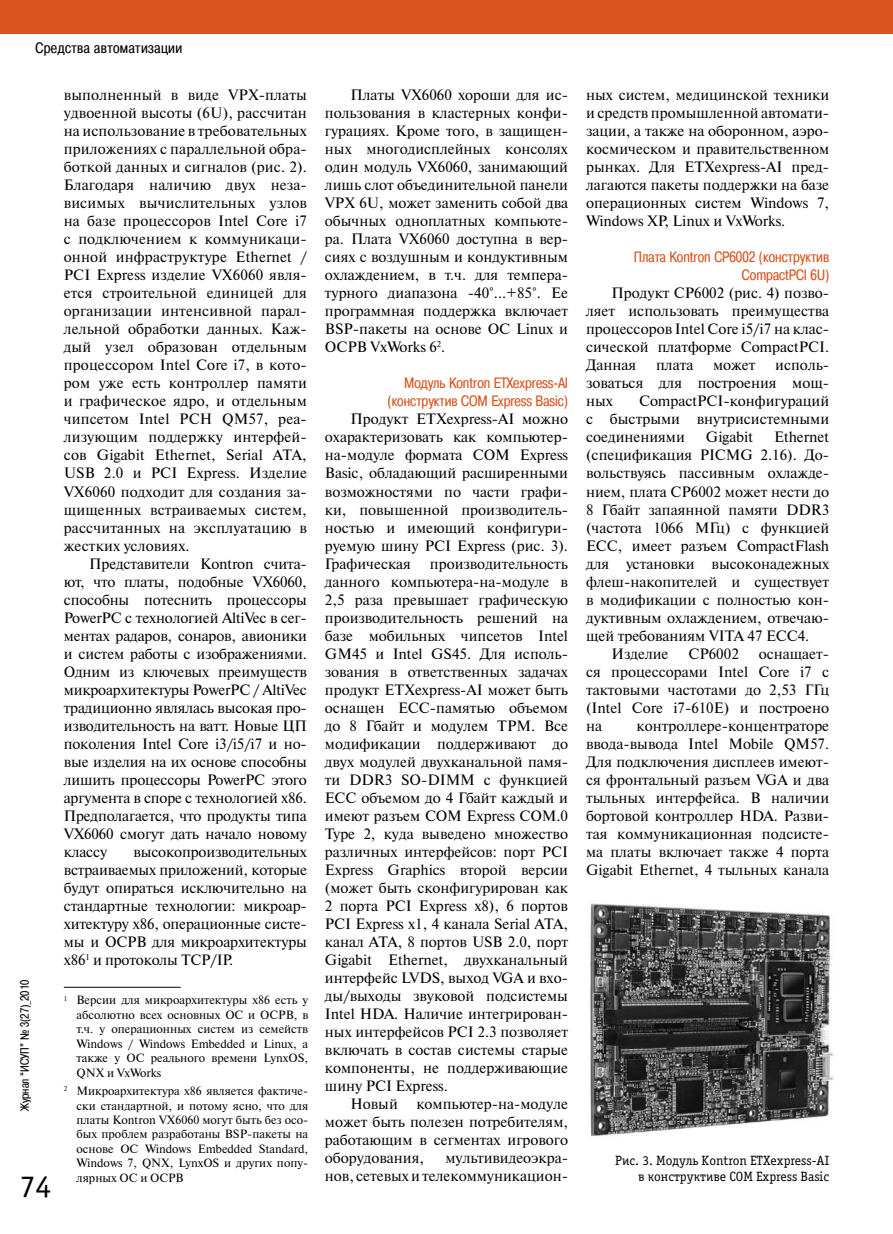
<style>
.page{position:relative;width:893px;height:1234px;background:#fff}
.page>*{position:absolute;margin:0;border:0;box-sizing:border-box;transform-origin:0 0}
.t1{font:31.5px "Officina Serif C";color:#000}
.t2{font:15px/18px "Newton C";color:#000;text-align:justify}
.t3{font:15px/18px "Pragmatica Cond C";color:#d9541e;text-align:right}
.t4{font:15px "Pragmatica Cond C";letter-spacing:.03em;color:#000}
.t5{font:13.5px/16.2px "Officina Serif C";color:#000;text-align:right}
.t6{font:12px/14.4px "Newton C";color:#000;text-align:justify}
.t7{font:12px "Pragmatica Cond C";color:#000}
</style>
<div class="page">
<div style="left:0;top:0;width:893px;height:34px;background:#d9541e"></div>
<hr style="left:64px;top:986px;width:117px;height:1px;background:#000">
<img style="left:590px;top:903px;width:243px;height:233px">
<p class="t4" style="left:35px;top:39px;width:148px">Средства автоматизации</p>
<p class="t2" style="left:64px;top:86px;width:245px">выполненный в виде VPX-платы удвоенной высоты (6U), рассчитан на использование в требовательных приложениях с параллельной обра&shy;боткой данных и сигналов (рис. 2).<br>Благодаря наличию двух неза&shy;висимых вычислительных узлов на базе процессоров Intel Core i7 с подключением к коммуникаци&shy;онной инфраструктуре Ethernet / PCI Express изделие VX6060 явля&shy;ется строительной единицей для организации интенсивной парал&shy;лельной обработки данных. Каж&shy;дый узел образован отдельным процессором Intel Core i7, в кото&shy;ром уже есть контроллер памяти и графическое ядро, и отдельным чипсетом Intel PCH QM57, реа&shy;лизующим поддержку интерфей&shy;сов Gigabit Ethernet, Serial ATA, USB 2.0 и PCI Express. Изделие VX6060 подходит для создания за&shy;щищенных встраиваемых систем, рассчитанных на эксплуатацию в жестких условиях.</p>
<p class="t2" style="left:64px;top:554px;width:245px;text-indent:26px">Представители Kontron счита&shy;ют, что платы, подобные VX6060, способны потеснить процессоры PowerPC с технологией AltiVec в сег&shy;ментах радаров, сонаров, авионики и систем работы с изображениями.<br>Одним из ключевых преимуществ микроархитектуры PowerPC / AltiVec традиционно являлась высокая про&shy;изводительность на ватт. Новые ЦП поколения Intel Core i3/i5/i7 и но&shy;вые изделия на их основе способны лишить процессоры PowerPC этого аргумента в споре с технологией x86.<br>Предполагается, что продукты типа VX6060 смогут дать начало новому классу</p>
<p class="t2" style="left:64px;top:842px;width:245px;text-indent:70px">высокопроизводительных встраиваемых приложений, которые будут опираться исключительно на стандартные технологии: микроар&shy;хитектуру x86, операционные систе&shy;мы и ОСРВ для микроархитектуры x86<sup>1</sup> и протоколы TCP/IP.</p>
<p class="t7" style="left:18px;top:1110px;width:133px;rotate:-90deg">Журнал “ИСУП” № 3(27)_2010</p>
<h1 class="t1" style="left:20px;top:1168px;width:33px">74</h1>
<p class="t6" style="left:77px;top:992px;width:233px;text-indent:-13px"><sup>1</sup> Версии для микроархитектуры x86 есть у абсолютно всех основных ОС и ОСРВ, в т.ч. у операционных систем из семейств Windows / Windows Embedded и Linux, а также у ОС реального времени LynxOS, QNX и VxWorks</p>
<p class="t6" style="left:77px;top:1083px;width:233px;text-indent:-13px"><sup>2</sup> Микроархитектура x86 является фактиче&shy;ски стандартной, и потому ясно, что для платы Kontron VX6060 могут быть без осо&shy;бых проблем разработаны BSP-пакеты на основе ОС Windows Embedded Standard, Windows 7, QNX, LynxOS и других попу&shy;лярных ОС и ОСРВ</p>
<p class="t2" style="left:325px;top:86px;width:245px;text-indent:26px">Платы VX6060 хороши для ис&shy;пользования в кластерных конфи&shy;гурациях. Кроме того, в защищен&shy;ных многодисплейных консолях один модуль VX6060, занимающий лишь слот объединительной панели VPX 6U, может заменить собой два обычных одноплатных компьюте&shy;ра. Плата VX6060 доступна в вер&shy;сиях с воздушным и кондуктивным охлаждением, в т.ч. для темпера&shy;турного диапазона -40°...+85°. Ее программная поддержка включает BSP-пакеты на основе ОС Linux и ОСРВ VxWorks 6<sup>2</sup>.</p>
<p class="t3" style="left:387px;top:374px;width:182px">Модуль Kontron ETXexpress-AI (конструктив COM Express Basic)</p>
<p class="t2" style="left:325px;top:410px;width:245px;text-indent:26px">Продукт ETXexpress-AI можно охарактеризовать как компьютер&shy;на-модуле формата COM Express Basic, обладающий расширенными возможностями по части графи&shy;ки, повышенной производитель&shy;ностью и имеющий конфигури&shy;руемую шину PCI Express (рис. 3).<br>Графическая</p>
<p class="t2" style="left:325px;top:554px;width:245px;text-indent:105px">производительность данного компьютера-на-модуле в 2,5 раза превышает графическую производительность решений на базе мобильных чипсетов Intel GM45 и Intel GS45. Для исполь&shy;зования в ответственных задачах продукт ETXexpress-AI может быть оснащен ECC-памятью объемом до 8 Гбайт и модулем TPM. Все модификации поддерживают до двух модулей двухканальной памя&shy;ти DDR3 SO-DIMM с функцией ECC объемом до 4 Гбайт каждый и имеют разъем COM Express COM.0<br>Type 2, куда выведено множество различных интерфейсов: порт PCI Express Graphics второй версии (может быть сконфигурирован как 2 порта PCI Express x8), 6 портов PCI Express x1, 4 канала Serial ATA, канал ATA, 8 портов USB 2.0, порт Gigabit Ethernet, двухканальный интерфейс LVDS, выход VGA и вхо&shy;ды/выходы звуковой подсистемы Intel HDA. Наличие интегрирован&shy;ных интерфейсов PCI 2.3 позволяет включать в состав системы старые компоненты, не поддерживающие шину PCI Express.</p>
<p class="t2" style="left:325px;top:1094px;width:245px;text-indent:26px">Новый компьютер-на-модуле может быть полезен потребителям, работающим в сегментах игрового оборудования,</p>
<p class="t2" style="left:325px;top:1148px;width:245px;text-align:right">мультивидеоэкра-<br>нов, сетевых и телекоммуникацион-</p>
<p class="t2" style="left:586px;top:86px;width:245px">ных систем, медицинской техники и средств промышленной автомати&shy;зации, а также на оборонном, аэро&shy;космическом и правительственном рынках. Для ETXexpress-AI пред&shy;лагаются пакеты поддержки на базе операционных систем Windows 7, Windows XP, Linux и VxWorks.</p>
<p class="t3" style="left:634px;top:248px;width:197px">Плата Kontron CP6002 (конструктив<br>CompactPCI 6U)</p>
<p class="t2" style="left:586px;top:284px;width:245px;text-indent:26px">Продукт CP6002 (рис. 4) позво&shy;ляет использовать преимущества процессоров Intel Core i5/i7 на клас&shy;сической платформе CompactPCI.<br>Данная</p>
<p class="t2" style="left:586px;top:356px;width:245px;text-indent:189px">исполь&shy;зоваться для построения мощ&shy;ных</p>
<p class="t2" style="left:656px;top:356px;width:39px">плата</p>
<p class="t2" style="left:713px;top:356px;width:44px">может</p>
<p class="t2" style="left:586px;top:392px;width:245px;text-indent:53px">CompactPCI-конфигураций с быстрыми внутрисистемными соединениями</p>
<p class="t2" style="left:706px;top:428px;width:49px">Gigabit</p>
<p class="t2" style="left:774px;top:428px;width:57px">Ethernet</p>
<p class="t2" style="left:586px;top:446px;width:245px">(спецификация PICMG 2.16). До-</p>
<p class="t2" style="left:586px;top:464px;width:245px">вольствуясь пассивным охлажде-</p>
<p class="t2" style="left:586px;top:482px;width:245px">нием, плата CP6002 может нести до</p>
<p class="t2" style="left:586px;top:500px;width:245px">8 Гбайт запаянной памяти DDR3</p>
<p class="t2" style="left:586px;top:518px;width:245px">(частота 1066 МГц) с функцией</p>
<p class="t2" style="left:586px;top:536px;width:245px">ECC, имеет разъем CompactFlash</p>
<p class="t2" style="left:586px;top:554px;width:245px">для установки высоконадежных</p>
<p class="t2" style="left:586px;top:572px;width:245px">флеш-накопителей и существует</p>
<p class="t2" style="left:586px;top:590px;width:245px">в модификации с полностью кон-</p>
<p class="t2" style="left:586px;top:608px;width:245px">дуктивным охлаждением, отвечаю-</p>
<p class="t2" style="left:586px;top:626px;width:225px">щей требованиям VITA 47 ECC4.</p>
<p class="t2" style="left:612px;top:644px;width:58px">Изделие</p>
<p class="t2" style="left:688px;top:644px;width:52px">CP6002</p>
<p class="t2" style="left:586px;top:644px;width:245px;text-indent:173px">оснащает&shy;ся процессорами Intel Core i7 с тактовыми частотами до 2,53 ГГц (Intel Core i7-610E) и построено на</p>
<p class="t2" style="left:586px;top:716px;width:245px;text-indent:51px">контроллере-концентраторе ввода-вывода Intel Mobile QM57.<br>Для подключения дисплеев имеют&shy;ся фронтальный разъем VGA и два тыльных интерфейса. В наличии бортовой контроллер HDA. Разви&shy;тая коммуникационная подсисте&shy;ма платы включает также 4 порта Gigabit Ethernet, 4 тыльных канала</p>
<p class="t5" style="left:615px;top:1152px;width:215px">Рис. 3. Модуль Kontron ETXexpress-AI в конструктиве COM Express Basic</p>
</div>
